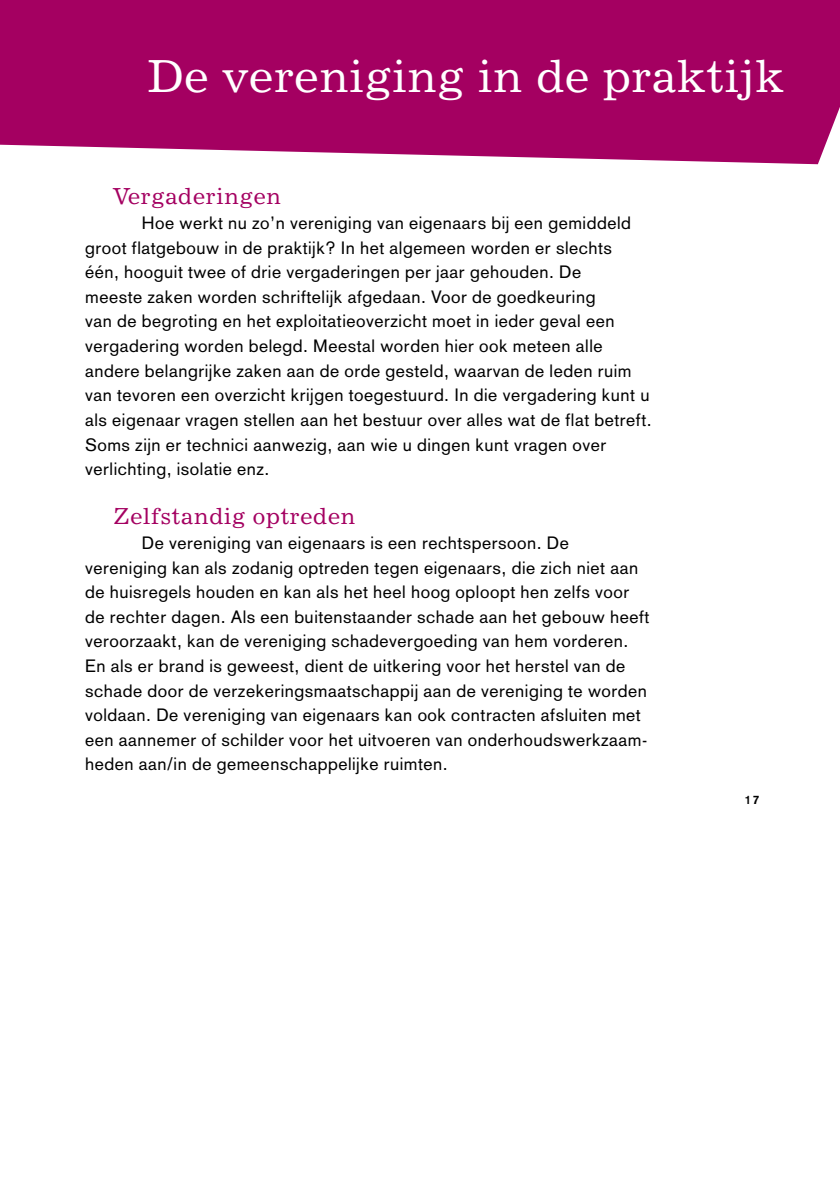
<style>
.page{position:relative;width:840px;height:1191px;background:#fff}
.page>*{position:absolute;margin:0;border:0;box-sizing:border-box;transform-origin:0 0}
.t1{font:44px "News 702 BT";letter-spacing:.02em;color:#fff}
.t2{font:22px "News 702 BT";letter-spacing:.035em;color:#a40061}
.t3{font:17.6px/24.6px "Akzidenz Grotesk";letter-spacing:.03em;color:#000}
.t4{font:700 12px "Akzidenz Grotesk";color:#000}
</style>
<div class="page">
<div style="left:0;top:0;width:839px;height:164px;background:#a40061"></div>
<p class="t1" style="left:147px;top:49px;width:638px">De vereniging in de praktijk</p>
<p class="t2" style="left:113px;top:183px;width:169px">Vergaderingen</p>
<p class="t3" style="left:85px;top:210px;width:567px;text-indent:57px">Hoe werkt nu zo’n vereniging van eigenaars bij een gemiddeld groot flatgebouw in de praktijk? In het algemeen worden er slechts<br>één, hooguit twee of drie vergaderingen per jaar gehouden. De<br>meeste zaken worden schriftelijk afgedaan. Voor de goedkeuring<br>van de begroting en het exploitatieoverzicht moet in ieder geval een vergadering worden belegd. Meestal worden hier ook meteen alle andere belangrijke zaken aan de orde gesteld, waarvan de leden ruim van tevoren een overzicht krijgen toegestuurd. In die vergadering kunt u als eigenaar vragen stellen aan het bestuur over alles wat de flat betreft.<br>Soms zijn er technici aanwezig, aan wie u dingen kunt vragen over verlichting, isolatie enz.</p>
<p class="t2" style="left:113px;top:503px;width:243px">Zelfstandig optreden</p>
<p class="t3" style="left:85px;top:530px;width:565px;text-indent:57px">De vereniging van eigenaars is een rechtspersoon. De vereniging kan als zodanig optreden tegen eigenaars, die zich niet aan de huisregels houden en kan als het heel hoog oploopt hen zelfs voor de rechter dagen. Als een buitenstaander schade aan het gebouw heeft veroorzaakt, kan de vereniging schadevergoeding van hem vorderen.<br>En als er brand is geweest, dient de uitkering voor het herstel van de schade door de verzekeringsmaatschappij aan de vereniging te worden voldaan. De vereniging van eigenaars kan ook contracten afsluiten met een aannemer of schilder voor het uitvoeren van onderhoudswerkzaam&shy;heden aan/in de gemeenschappelijke ruimten.</p>
<p class="t4" style="left:744px;top:793px;width:17px">17</p>
</div>
